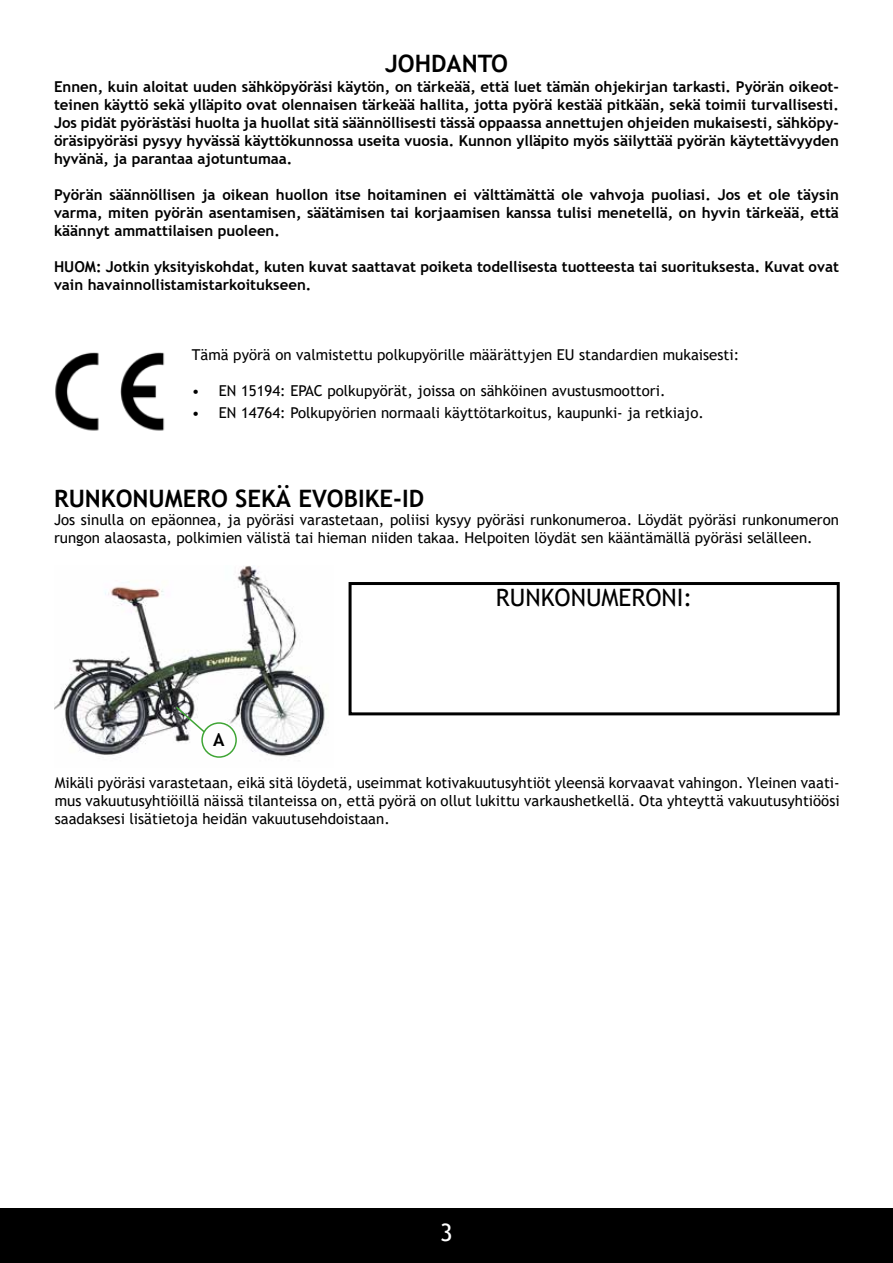
<style>
.page{position:relative;width:893px;height:1263px;background:#fff}
.page>*{position:absolute;margin:0;border:0;box-sizing:border-box;transform-origin:0 0}
.t1{font:700 24px "Trebuchet MS";color:#000}
.t2{font:24px "Trebuchet MS";color:#000}
.t3{font:24px "Trebuchet MS";color:#fff}
.t4{font:700 18px "Trebuchet MS";color:#000}
.t5{font:700 15px/18px "Trebuchet MS";color:#000;text-align:justify}
.t6{font:15px/18px "Trebuchet MS";color:#000;text-align:justify}
</style>
<div class="page">
<div style="left:0;top:1209px;width:893px;height:54px;background:#000"></div>
<img style="left:55px;top:352px;width:110px;height:79px">
<img style="left:54px;top:565px;width:273px;height:193px">
<svg style="left:174px;top:705px;width:32px;height:29px"></svg>
<div style="left:201px;top:722px;width:36px;height:36px;border:2px solid #3fa535;border-radius:50%"></div>
<div style="left:349px;top:582px;width:491px;height:133px;border:3px solid #000"></div>
<h1 class="t1" style="left:385px;top:48px;width:124px">JOHDANTO</h1>
<p class="t5" style="left:54px;top:78px;width:786px">Ennen, kuin aloitat uuden sähköpyöräsi käytön, on tärkeää, että luet tämän ohjekirjan tarkasti. Pyörän oikeot&shy;teinen käyttö sekä ylläpito ovat olennaisen tärkeää hallita, jotta pyörä kestää pitkään, sekä toimii turvallisesti.<br>Jos pidät pyörästäsi huolta ja huollat sitä säännöllisesti tässä oppaassa annettujen ohjeiden mukaisesti, sähköpy&shy;öräsipyöräsi pysyy hyvässä käyttökunnossa useita vuosia. Kunnon ylläpito myös säilyttää pyörän käytettävyyden hyvänä, ja parantaa ajotuntumaa.</p>
<p class="t5" style="left:54px;top:186px;width:786px">Pyörän säännöllisen ja oikean huollon itse hoitaminen ei välttämättä ole vahvoja puoliasi. Jos et ole täysin varma, miten pyörän asentamisen, säätämisen tai korjaamisen kanssa tulisi menetellä, on hyvin tärkeää, että käännyt ammattilaisen puoleen.</p>
<p class="t5" style="left:54px;top:258px;width:786px">HUOM: Jotkin yksityiskohdat, kuten kuvat saattavat poiketa todellisesta tuotteesta tai suorituksesta. Kuvat ovat vain havainnollistamistarkoitukseen.</p>
<p class="t6" style="left:192px;top:346px;width:549px">Tämä pyörä on valmistettu polkupyörille määrättyjen EU standardien mukaisesti:</p>
<p class="t6" style="left:192px;top:382px;width:475px">• EN 15194: EPAC polkupyörät, joissa on sähköinen avustusmoottori.</p>
<p class="t6" style="left:192px;top:404px;width:514px">• EN 14764: Polkupyörien normaali käyttötarkoitus, kaupunki- ja retkiajo.</p>
<h1 class="t1" style="left:54px;top:484px;width:372px">RUNKONUMERO SEKÄ EVOBIKE-ID</h1>
<p class="t6" style="left:54px;top:511px;width:786px">Jos sinulla on epäonnea, ja pyöräsi varastetaan, poliisi kysyy pyöräsi runkonumeroa. Löydät pyöräsi runkonumeron rungon alaosasta, polkimien välistä tai hieman niiden takaa. Helpoiten löydät sen kääntämällä pyöräsi selälleen.</p>
<p class="t4" style="left:213px;top:728px;width:13px">A</p>
<h1 class="t2" style="left:496px;top:582px;width:198px">RUNKONUMERONI:</h1>
<p class="t6" style="left:55px;top:774px;width:786px">Mikäli pyöräsi varastetaan, eikä sitä löydetä, useimmat kotivakuutusyhtiöt yleensä korvaavat vahingon. Yleinen vaati&shy;mus vakuutusyhtiöillä näissä tilanteissa on, että pyörä on ollut lukittu varkaushetkellä. Ota yhteyttä vakuutusyhtiöösi saadaksesi lisätietoja heidän vakuutusehdoistaan.</p>
<h1 class="t3" style="left:440px;top:1217px;width:14px">3</h1>
</div>
